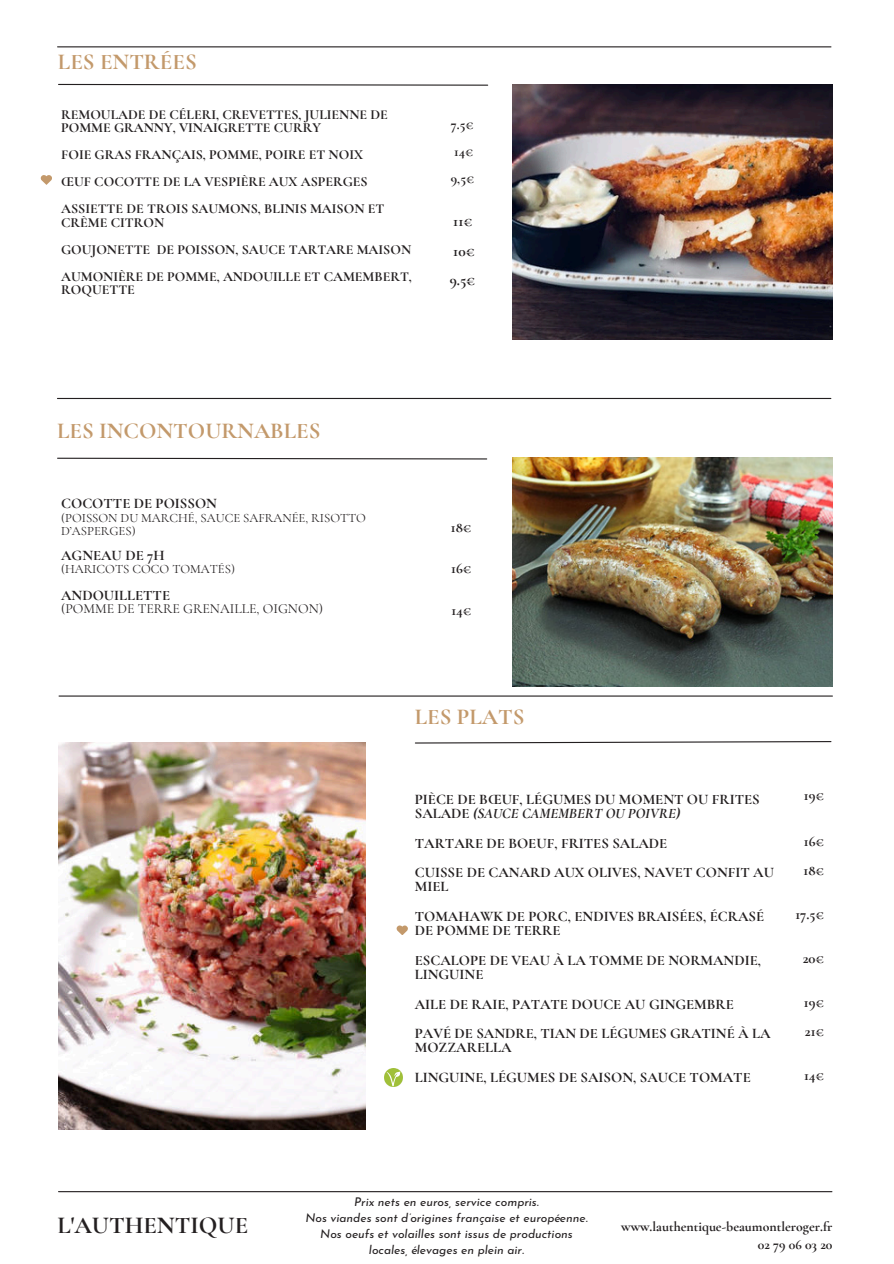
<style>
.page{position:relative;width:894px;height:1264px;background:#fff}
.page>*{position:absolute;margin:0;border:0;box-sizing:border-box;transform-origin:0 0}
.t1{font:700 24.45px "Cormorant Garamond";color:#231f20}
.t2{font:700 22.8px "Cormorant Garamond";color:#c3996b}
.t3{font:700 15.3px "Cormorant Garamond";color:#231f20}
.t4{font:700 14.7px/14.7px "Cormorant Garamond";color:#231f20}
.t5{font:700 13.8px/13.5px "Cormorant Garamond";color:#231f20}
.t6{font:13.8px "Cormorant Garamond";color:#231f20}
.t7{font:12.75px/12.6px "Cormorant Garamond";color:#231f20}
.t8{font:italic 12px/16px "Josefin Sans";color:#231f20;text-align:center}
.s1{font-style:italic}
</style>
<div class="page">
<img style="left:512px;top:85px;width:320px;height:254px">
<hr style="left:58px;top:46px;width:772px;height:1px;background:#231f20">
<hr style="left:59px;top:695px;width:773px;height:1px;background:#231f20">
<svg style="left:58px;top:83px;width:430px;height:3px"></svg>
<svg style="left:415px;top:741px;width:416px;height:3px"></svg>
<hr style="left:59px;top:1191px;width:772px;height:1px;background:#231f20">
<svg style="left:57px;top:457px;width:430px;height:3px"></svg>
<img style="left:512px;top:458px;width:320px;height:228px">
<img style="left:58px;top:742px;width:308px;height:387px">
<hr style="left:57px;top:398px;width:773px;height:1px;background:#231f20">
<img style="left:384px;top:1068px;width:18px;height:18px">
<svg style="left:41px;top:175px;width:11px;height:10px"></svg>
<svg style="left:396px;top:925px;width:12px;height:10px"></svg>
<p class="t2" style="left:58px;top:48px;width:140px">LES ENTRÉES</p>
<p class="t5" style="left:61px;top:108px;width:328px">REMOULADE DE CÉLERI, CREVETTES, JULIENNE DE<br>POMME GRANNY, VINAIGRETTE CURRY</p>
<h1 class="t5" style="left:61px;top:148px;width:303px">FOIE GRAS FRANÇAIS, POMME, POIRE ET NOIX</h1>
<p class="t5" style="left:61px;top:175px;width:308px">ŒUF COCOTTE DE LA VESPIÈRE AUX ASPERGES</p>
<h5 class="t5" style="left:61px;top:202px;width:324px">ASSIETTE DE TROIS SAUMONS, BLINIS MAISON ET<br>CRÈME CITRON</h5>
<h5 class="t5" style="left:61px;top:243px;width:351px">GOUJONETTE DE POISSON, SAUCE TARTARE MAISON</h5>
<h3 class="t5" style="left:61px;top:270px;width:352px">AUMONIÈRE DE POMME, ANDOUILLE ET CAMEMBERT,<br>ROQUETTE</h3>
<h4 class="t5" style="left:451px;top:118px;width:24px">7.5€</h4>
<h4 class="t5" style="left:454px;top:145px;width:21px">14€</h4>
<h4 class="t5" style="left:451px;top:172px;width:25px">9,5€</h4>
<p class="t3" style="left:453px;top:212px;width:21px">11€</p>
<p class="t3" style="left:453px;top:241px;width:23px">10€</p>
<h1 class="t3" style="left:449px;top:271px;width:27px">9.5€</h1>
<p class="t2" style="left:57px;top:417px;width:265px">LES INCONTOURNABLES</p>
<p class="t4" style="left:61px;top:496px;width:157px">COCOTTE DE POISSON</p>
<p class="t7" style="left:61px;top:511px;width:306px">(POISSON DU MARCHÉ, SAUCE SAFRANÉE, RISOTTO<br>D’ASPERGES)</p>
<h2 class="t4" style="left:61px;top:548px;width:105px">AGNEAU DE 7H</h2>
<h2 class="t7" style="left:61px;top:563px;width:175px">(HARICOTS COCO TOMATÉS)</h2>
<h2 class="t4" style="left:61px;top:587px;width:110px">ANDOUILLETTE</h2>
<h2 class="t6" style="left:61px;top:600px;width:263px">(POMME DE TERRE GRENAILLE, OIGNON)</h2>
<h2 class="t4" style="left:450px;top:519px;width:22px">18€</h2>
<h2 class="t4" style="left:451px;top:561px;width:22px">16€</h2>
<h2 class="t4" style="left:451px;top:603px;width:22px">14€</h2>
<h2 class="t1" style="left:57px;top:1210px;width:192px">L'AUTHENTIQUE</h2>
<p class="t2" style="left:414px;top:703px;width:111px">LES PLATS</p>
<h2 class="t4" style="left:414px;top:791px;width:346px">PIÈCE DE BŒUF, LÉGUMES DU MOMENT OU FRITES<br>SALADE <span class="s1">(SAUCE CAMEMBERT OU POIVRE)</span></h2>
<h2 class="t4" style="left:414px;top:835px;width:254px">TARTARE DE BOEUF, FRITES SALADE</h2>
<h2 class="t4" style="left:414px;top:864px;width:360px">CUISSE DE CANARD AUX OLIVES, NAVET CONFIT AU<br>MIEL</h2>
<h4 class="t4" style="left:414px;top:908px;width:351px">TOMAHAWK DE PORC, ENDIVES BRAISÉES, ÉCRASÉ<br>DE POMME DE TERRE</h4>
<h4 class="t4" style="left:414px;top:952px;width:347px">ESCALOPE DE VEAU À LA TOMME DE NORMANDIE,<br>LINGUINE</h4>
<h4 class="t4" style="left:414px;top:996px;width:320px">AILE DE RAIE, PATATE DOUCE AU GINGEMBRE</h4>
<h4 class="t4" style="left:414px;top:1025px;width:357px">PAVÉ DE SANDRE, TIAN DE LÉGUMES GRATINÉ À LA<br>MOZZARELLA</h4>
<h4 class="t4" style="left:414px;top:1069px;width:337px">LINGUINE, LÉGUMES DE SAISON, SAUCE TOMATE</h4>
<h2 class="t4" style="left:803px;top:788px;width:22px">19€</h2>
<p class="t4" style="left:803px;top:834px;width:22px">16€</p>
<h2 class="t4" style="left:803px;top:863px;width:22px">18€</h2>
<h2 class="t4" style="left:795px;top:907px;width:30px">17.5€</h2>
<h2 class="t4" style="left:802px;top:951px;width:23px">20€</h2>
<h2 class="t4" style="left:803px;top:995px;width:22px">19€</h2>
<h2 class="t4" style="left:804px;top:1024px;width:21px">21€</h2>
<h2 class="t4" style="left:803px;top:1068px;width:22px">14€</h2>
<h2 class="t8" style="left:354px;top:1195px;width:186px">Prix nets en euros, service compris.</h2>
<h2 class="t8" style="left:305px;top:1211px;width:284px">Nos viandes sont d’origines française et européenne.</h2>
<h2 class="t8" style="left:320px;top:1227px;width:254px">Nos oeufs et volailles sont issus de productions locales, élevages en plein air.</h2>
<h2 class="t5" style="left:621px;top:1216px;width:213px;line-height:18.5px;text-align:right">www.lauthentique-beaumontleroger.fr<br>02 79 06 03 20</h2>
</div>
